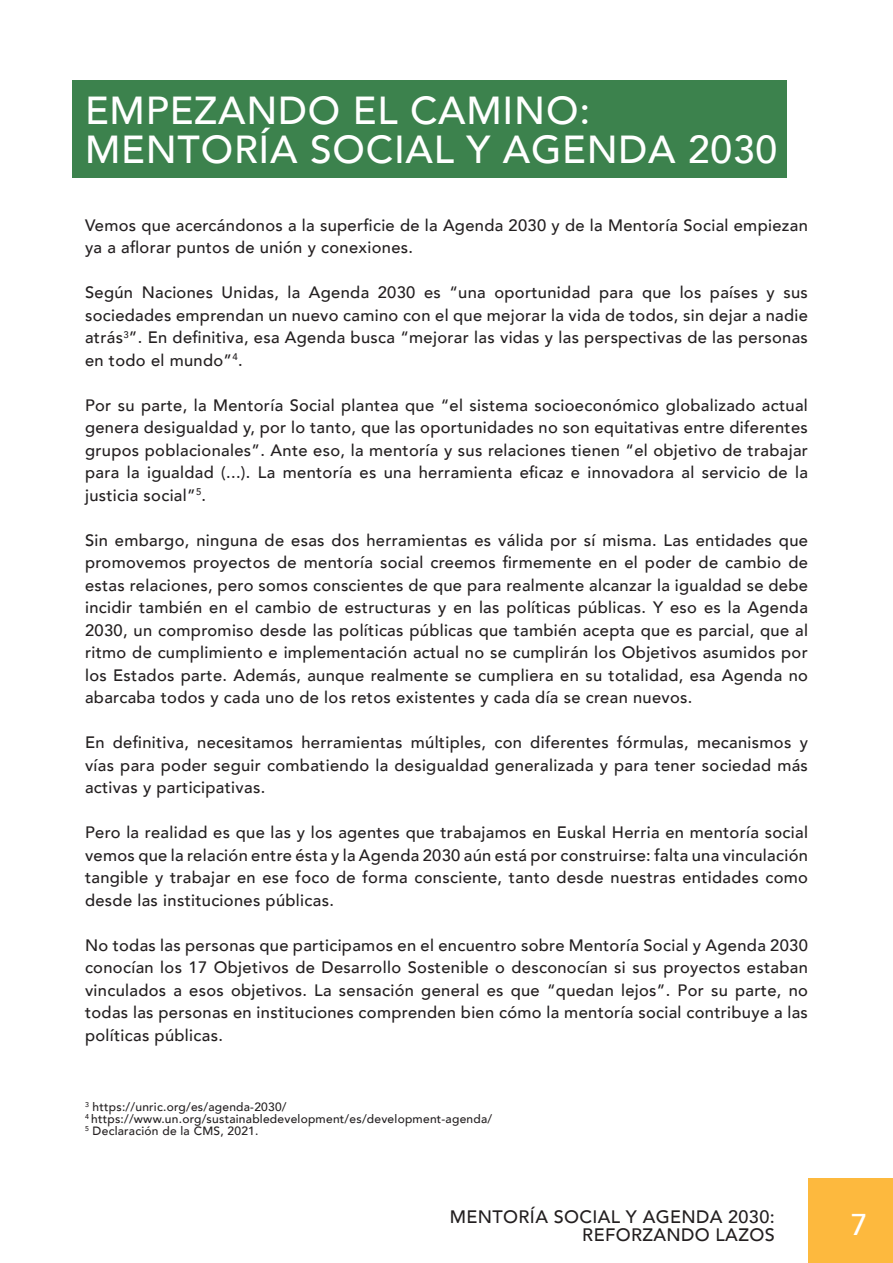
<style>
.page{position:relative;width:893px;height:1263px;background:#fff}
.page>*{position:absolute;margin:0;border:0;box-sizing:border-box;transform-origin:0 0}
.t1{font:500 39px "Avenir";letter-spacing:.02em;color:#fff}
.t2{font:500 30px "Avenir";color:#fff}
.t3{font:500 18px/18px "Avenir";letter-spacing:.02em;color:#231f20;text-align:right}
.t4{font:500 16.5px/22.5px "Avenir";letter-spacing:.02em;color:#231f20;text-align:justify}
.t5{font:500 12px "Avenir";letter-spacing:.02em;color:#231f20}
</style>
<div class="page">
<div style="left:808px;top:1178px;width:85px;height:85px;background:#fdb93e"></div>
<div style="left:72px;top:80px;width:714px;height:98px;background:#3c824d"></div>
<p class="t1" style="left:85px;top:77px;width:507px">EMPEZANDO EL CAMINO:</p>
<p class="t1" style="left:85px;top:116px;width:694px">MENTORÍA SOCIAL Y AGENDA 2030</p>
<p class="t4" style="left:85px;top:213px;width:724px">Vemos que acercándonos a la superficie de la Agenda 2030 y de la Mentoría Social empiezan ya a aflorar puntos de unión y conexiones.</p>
<p class="t4" style="left:85px;top:280px;width:724px">Según Naciones Unidas, la Agenda 2030 es “una oportunidad para que los países y sus sociedades emprendan un nuevo camino con el que mejorar la vida de todos, sin dejar a nadie atrás<sup>3</sup>”. En definitiva, esa Agenda busca “mejorar las vidas y las perspectivas de las personas en todo el mundo”<sup>4</sup>.</p>
<p class="t4" style="left:85px;top:393px;width:724px">Por su parte, la Mentoría Social plantea que “el sistema socioeconómico globalizado actual genera desigualdad y, por lo tanto, que las oportunidades no son equitativas entre diferentes grupos poblacionales”. Ante eso, la mentoría y sus relaciones tienen “el objetivo de trabajar para la igualdad (...). La mentoría es una herramienta eficaz e innovadora al servicio de la justicia social”<sup>5</sup>.</p>
<p class="t4" style="left:85px;top:528px;width:724px">Sin embargo, ninguna de esas dos herramientas es válida por sí misma. Las entidades que promovemos proyectos de mentoría social creemos firmemente en el poder de cambio de estas relaciones, pero somos conscientes de que para realmente alcanzar la igualdad se debe incidir también en el cambio de estructuras y en las políticas públicas. Y eso es la Agenda 2030, un compromiso desde las políticas públicas que también acepta que es parcial, que al ritmo de cumplimiento e implementación actual no se cumplirán los Objetivos asumidos por los Estados parte. Además, aunque realmente se cumpliera en su totalidad, esa Agenda no abarcaba todos y cada uno de los retos existentes y cada día se crean nuevos.</p>
<p class="t4" style="left:85px;top:730px;width:724px">En definitiva, necesitamos herramientas múltiples, con diferentes fórmulas, mecanismos y vías para poder seguir combatiendo la desigualdad generalizada y para tener sociedad más activas y participativas.</p>
<p class="t4" style="left:85px;top:820px;width:724px">Pero la realidad es que las y los agentes que trabajamos en Euskal Herria en mentoría social vemos que la relación entre ésta y la Agenda 2030 aún está por construirse: falta una vinculación tangible y trabajar en ese foco de forma consciente, tanto desde nuestras entidades como desde las instituciones públicas.</p>
<p class="t4" style="left:85px;top:933px;width:724px">No todas las personas que participamos en el encuentro sobre Mentoría Social y Agenda 2030 conocían los 17 Objetivos de Desarrollo Sostenible o desconocían si sus proyectos estaban vinculados a esos objetivos. La sensación general es que “quedan lejos”. Por su parte, no todas las personas en instituciones comprenden bien cómo la mentoría social contribuye a las políticas públicas.</p>
<p class="t5" style="left:85px;top:1097px;width:203px"><sup>3</sup> https://unric.org/es/agenda-2030/</p>
<p class="t5" style="left:85px;top:1109px;width:409px"><sup>4</sup> https://www.un.org/sustainabledevelopment/es/development-agenda/</p>
<p class="t5" style="left:85px;top:1121px;width:175px"><sup>5</sup> Declaración de la CMS, 2021.</p>
<p class="t3" style="left:450px;top:1206px;width:326px">MENTORÍA SOCIAL Y AGENDA 2030:<br>REFORZANDO LAZOS</p>
<h2 class="t2" style="left:851px;top:1198px;width:18px">7</h2>
</div>
